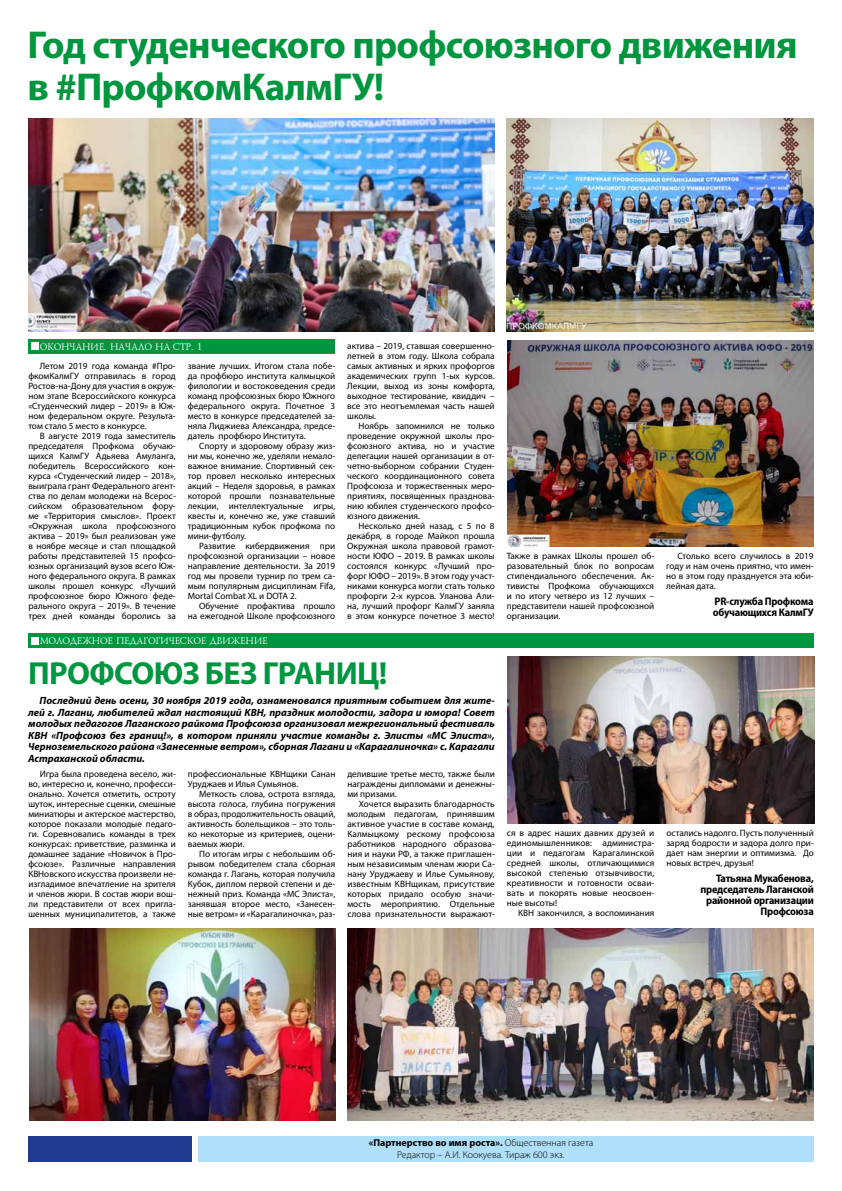
<style>
.page{position:relative;width:842px;height:1191px;background:#fff}
.page>*{position:absolute;margin:0;border:0;box-sizing:border-box;transform-origin:0 0}
.t1{font:700 39px/42px "Myriad Pro";letter-spacing:-.02em;color:#009640}
.t2{font:700 32px "Myriad Pro";letter-spacing:-.02em;color:#009640}
.t3{font:700 semi-condensed 11px/11px "Myriad Pro";letter-spacing:-.02em;color:#000}
.t4{font:italic 700 10.5px/11.5px "Myriad Pro";color:#000;text-align:justify}
.t5{font:300 10px/12px "Myriad Pro";color:#000;text-align:center}
.t6{font:10px "Lazurski";color:#fff}
.t7{font:9.2px/10px "Myriad Pro";color:#000;text-align:justify}
.s1{font-weight:700}
</style>
<div class="page">
<div style="left:198px;top:1136px;width:616px;height:25px;background:#afdff9"></div>
<div style="left:28px;top:1136px;width:163px;height:25px;background:#203a8f"></div>
<img style="left:28px;top:119px;width:467px;height:213px">
<div style="left:28px;top:339px;width:307px;height:15px;background:#009640"></div>
<div style="left:31px;top:343px;width:7px;height:7px;background:#fff"></div>
<img style="left:507px;top:119px;width:306px;height:213px">
<div style="left:28px;top:634px;width:786px;height:14px;background:#009640"></div>
<div style="left:31px;top:637px;width:7px;height:7px;background:#fff"></div>
<img style="left:347px;top:928px;width:467px;height:192px">
<img style="left:507px;top:340px;width:306px;height:206px">
<img style="left:507px;top:656px;width:307px;height:167px">
<img style="left:30px;top:928px;width:305px;height:192px">
<h1 class="t1" style="left:28px;top:22px;width:771px">Год студенческого профсоюзного движения в #ПрофкомКалмГУ!</h1>
<p class="t6" style="left:40px;top:341px;width:164px">окончание. Начало на стр . 1</p>
<p class="t7" style="left:28px;top:361px;width:149px;text-indent:11px">Летом 2019 года команда #Про&shy;фкомКалмГУ отправилась в город Ростов-на-Дону для участия в окруж&shy;ном этапе Всероссийского конкурса «Студенческий лидер – 2019» в Юж&shy;ном федеральном округе. Результа&shy;том стало 5 место в конкурсе.</p>
<p class="t7" style="left:28px;top:431px;width:149px;text-indent:11px">В августе 2019 года заместитель председателя Профкома обучаю&shy;щихся КалмГУ Адьяева Амуланга, победитель Всероссийского кон&shy;курса «Студенческий лидер – 2018», выиграла грант Федерального агент&shy;ства по делам молодежи на Всерос&shy;сийском образовательном фору&shy;ме «Территория смыслов». Проект «Окружная школа профсоюзного актива – 2019» был реализован уже в ноябре месяце и стал площадкой работы представителей 15 профсо&shy;юзных организаций вузов всего Юж&shy;ного федерального округа. В рамках школы прошел конкурс «Лучший профсоюзное бюро Южного феде&shy;рального округа – 2019». В течение трех дней команды боролись за</p>
<p class="t7" style="left:188px;top:361px;width:149px">звание лучших. Итогом стала побе&shy;да профбюро института калмыцкой филологии и востоковедения среди команд профсоюзных бюро Южного федерального округа. Почетное 3 место в конкурсе председателей за&shy;няла Лиджиева Александра, предсе&shy;датель профбюро Института.</p>
<p class="t7" style="left:188px;top:441px;width:149px;text-indent:11px">Спорту и здоровому образу жиз&shy;ни мы, конечно же, уделяли немало&shy;важное внимание. Спортивный сек&shy;тор провел несколько интересных акций – Неделя здоровья, в рамках которой прошли познавательные лекции, интеллектуальные игры, квесты и, конечно же, уже ставший традиционным кубок профкома по мини-футболу.</p>
<p class="t7" style="left:188px;top:541px;width:149px;text-indent:11px">Развитие кибердвижения при профсоюзной организации – новое направление деятельности. За 2019 год мы провели турнир по трем са&shy;мым популярным дисциплинам Fifa, Mortal Combat XL и DOTA 2.</p>
<p class="t7" style="left:188px;top:601px;width:149px;text-align:right">Обучение профактива прошло на ежегодной Школе профсоюзного</p>
<p class="t7" style="left:347px;top:341px;width:149px">актива – 2019, ставшая совершенно&shy;летней в этом году. Школа собрала самых активных и ярких профоргов академических групп 1-ых курсов.<br>Лекции, выход из зоны комфорта, выходное тестирование, квиддич – все это неотъемлемая часть нашей школы.</p>
<p class="t7" style="left:347px;top:421px;width:149px;text-indent:11px">Ноябрь запомнился не только проведение окружной школы про&shy;фсоюзного актива, но и участие делегации нашей организации в от&shy;четно-выборном собрании Студен&shy;ческого координационного совета Профсоюза и торжественных меро&shy;приятиях, посвященных празднова&shy;нию юбилея студенческого профсо&shy;юзного движения.</p>
<p class="t7" style="left:347px;top:521px;width:149px;text-indent:11px">Несколько дней назад, с 5 по 8 декабря, в городе Майкоп прошла Окружная школа правовой грамот&shy;ности ЮФО – 2019. В рамках школы состоялся конкурс «Лучший про&shy;форг ЮФО – 2019». В этом году участ&shy;никами конкурса могли стать только профорги 2-х курсов. Уланова Али&shy;на, лучший профорг КалмГУ заняла в этом конкурсе почетное 3 место!</p>
<p class="t6" style="left:40px;top:635px;width:228px">Молодежное педагогическое движение</p>
<h2 class="t2" style="left:28px;top:652px;width:361px">ПРОФСОЮЗ БЕЗ ГРАНИЦ!</h2>
<p class="t4" style="left:28px;top:694px;width:468px;text-indent:11px">Последний день осени, 30 ноября 2019 года, ознаменовался приятным событием для жите&shy;лей г. Лагани, любителей ждал настоящий КВН, праздник молодости, задора и юмора! Совет молодых педагогов Лаганского райкома Профсоюза организовал межрегиональный фестиваль КВН «Профсоюз без границ!», в котором приняли участие команды г. Элисты «МС Элиста», Черноземельского района «Занесенные ветром», сборная Лагани и «Карагалиночка» с. Карагали Астраханской области.</p>
<p class="t7" style="left:28px;top:769px;width:149px;text-indent:11px">Игра была проведена весело, жи&shy;во, интересно и, конечно, професси&shy;онально. Хочется отметить, остроту шуток, интересные сценки, смешные миниатюры и актерское мастерство, которое показали молодые педаго&shy;ги. Соревновались команды в трех конкурсах: приветствие, разминка и домашнее задание «Новичок в Про&shy;фсоюзе». Различные направления КВНовского искусства произвели не&shy;изгладимое впечатление на зрителя и членов жюри. В состав жюри вош&shy;ли представители от всех пригла&shy;шенных муниципалитетов, а также</p>
<p class="t7" style="left:188px;top:769px;width:149px">профессиональные КВНщики Санан<br>Уруджаев и Илья Сумьянов.</p>
<p class="t7" style="left:347px;top:769px;width:149px">делившие третье место, также были награждены дипломами и денежны&shy;ми призами.</p>
<p class="t7" style="left:347px;top:799px;width:149px;text-indent:11px">Хочется выразить благодарность молодым педагогам, принявшим активное участие в составе команд, Калмыцкому рескому профсоюза работников народного образова&shy;ния и науки РФ, а также приглашен&shy;ным независимым членам жюри Са&shy;нану Уруджаеву и Илье Сумьянову, известным КВНщикам, присутствие которых придало особую значи&shy;мость мероприятию. Отдельные слова признательности выражают-</p>
<p class="t7" style="left:188px;top:789px;width:149px;text-indent:11px">Меткость слова, острота взгляда, высота голоса, глубина погружения в образ, продолжительность оваций, активность болельщиков – это толь&shy;ко некоторые из критериев, оцени&shy;ваемых жюри.</p>
<p class="t7" style="left:188px;top:849px;width:149px;text-indent:11px">По итогам игры с небольшим об&shy;рывом победителем стала сборная команда г. Лагань, которая получила Кубок, диплом первой степени и де&shy;нежный приз. Команда «МС Элиста», занявшая второе место, «Занесен&shy;ные ветром» и «Карагалиночка», раз-</p>
<p class="t7" style="left:507px;top:551px;width:149px">Также в рамках Школы прошел об&shy;разовательный блок по вопросам стипендиального обеспечения. Ак&shy;тивисты Профкома обучающихся и по итогу четверо из 12 лучших – представители нашей профсоюзной организации.</p>
<p class="t7" style="left:666px;top:551px;width:149px;text-indent:11px">Столько всего случилось в 2019 году и нам очень приятно, что имен&shy;но в этом году празднуется эта юби&shy;лейная дата.</p>
<p class="t3" style="left:713px;top:595px;width:102px">PR-служба Профкома обучающихся КалмГУ</p>
<p class="t7" style="left:507px;top:828px;width:149px">ся в адрес наших давних друзей и единомышленников: администра&shy;ции и педагогам Карагалинской средней школы, отличающимися высокой степенью отзывчивости, креативности и готовности осваи&shy;вать и покорять новые неосвоен&shy;ные высоты!</p>
<p class="t7" style="left:518px;top:908px;width:138px">КВН закончился, а воспоминания</p>
<p class="t7" style="left:666px;top:828px;width:149px">остались надолго. Пусть полученный заряд бодрости и задора долго при&shy;дает нам энергии и оптимизма. До новых встреч, друзья!</p>
<p class="t3" style="left:700px;top:873px;width:115px;text-align:right">Татьяна Мукабенова, председатель Лаганской районной организации<br>Профсоюза</p>
<p class="t5" style="left:369px;top:1136px;width:226px"><span class="s1">«Партнерство во имя роста».</span> Общественная газета<br>Редактор – А.И. Коокуева. Тираж 600 экз.</p>
</div>
